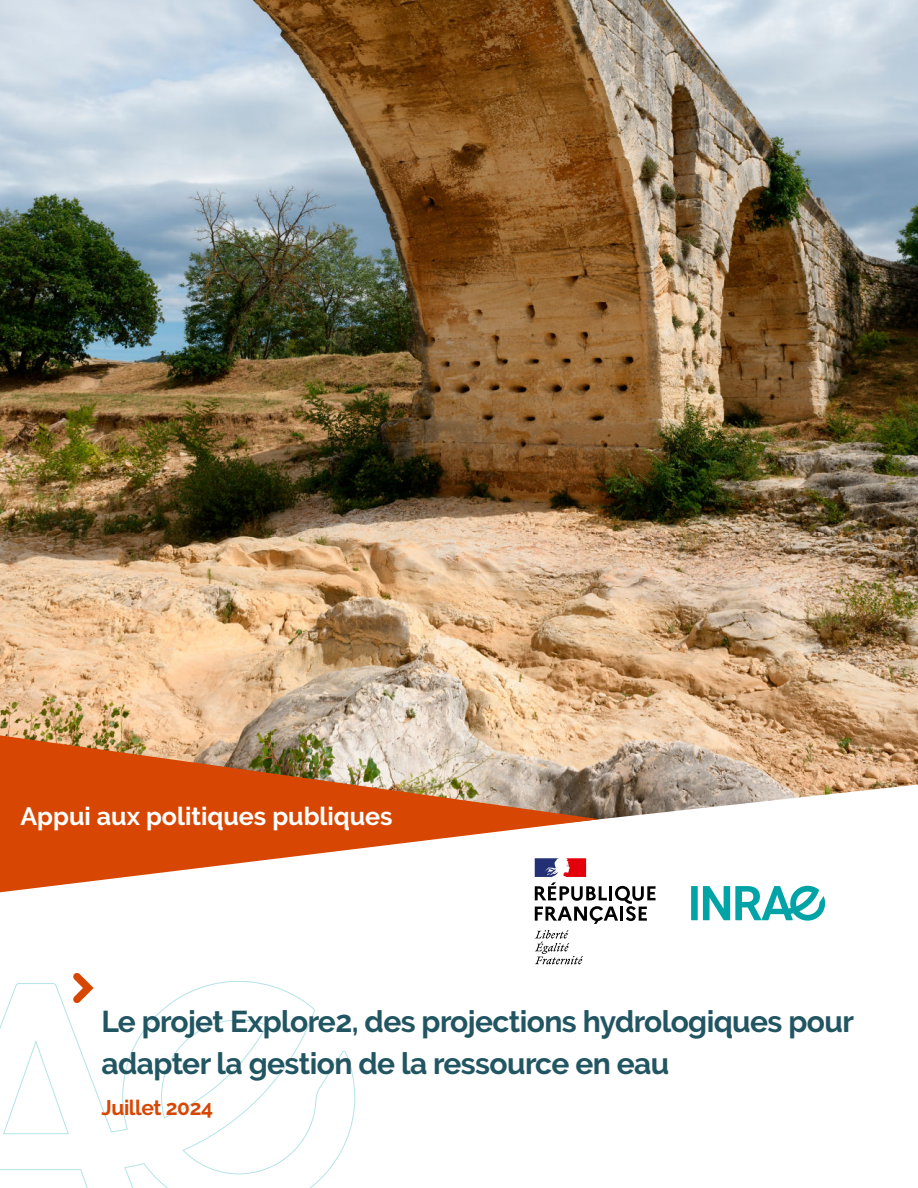
<style>
.page{position:relative;width:918px;height:1188px;background:#fff}
.page>*{position:absolute;margin:0;border:0;box-sizing:border-box;transform-origin:0 0}
.t1{font:700 30px/41.4px "Raleway";letter-spacing:-.02em;color:#225562}
.t2{font:700 25.05px "Raleway";color:#fff}
.t3{font:700 21px "Raleway";letter-spacing:-.02em;color:#d74703}
</style>
<div class="page">
<img style="left:0;top:0;width:918px;height:785px">
<svg style="left:0;top:785px;width:913px;height:180px"></svg>
<svg style="left:0;top:981px;width:356px;height:207px"></svg>
<svg style="left:73px;top:973px;width:21px;height:30px"></svg>
<div style="left:691px;top:886px;width:7px;height:34px;background:#00a3a6"></div>
<svg style="left:703px;top:886px;width:122px;height:35px"></svg>
<svg style="left:535px;top:930px;width:48px;height:34px"></svg>
<svg style="left:535px;top:858px;width:121px;height:66px"></svg>
<svg style="left:0;top:735px;width:600px;height:157px;fill:#d74709"></svg>
<p class="t2" style="left:20px;top:807px;width:374px">Appui aux politiques publiques</p>
<p class="t1" style="left:102px;top:1004px;width:754px">Le projet Explore2, des projections hydrologiques pour adapter la gestion de la ressource en eau</p>
<p class="t3" style="left:102px;top:1099px;width:113px">Juillet 2024</p>
</div>
